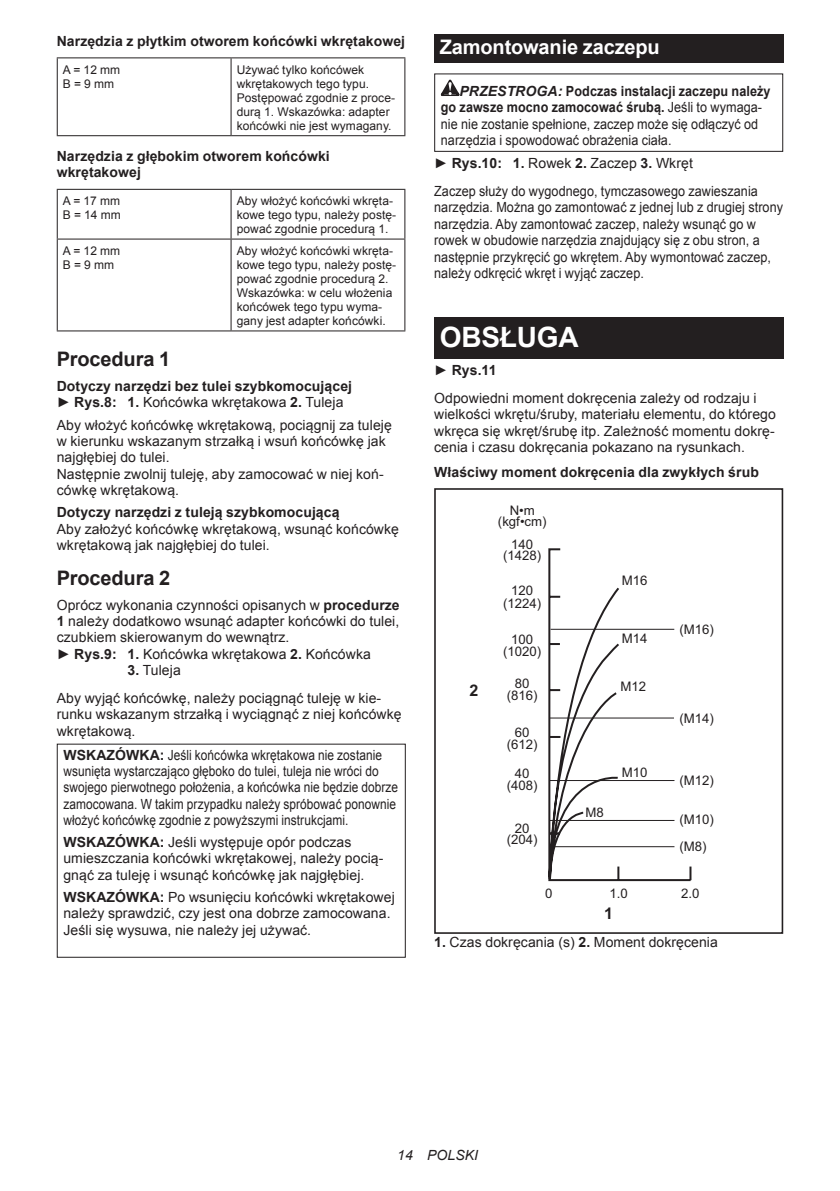
<style>
.page{position:relative;width:840px;height:1191px;background:#fff}
.page>*{position:absolute;margin:0;border:0;box-sizing:border-box;transform-origin:0 0}
.t1{font:700 28px "Arial";letter-spacing:-.01em;color:#fff}
.t2{font:700 20px "Arial";letter-spacing:-.01em;color:#231f20}
.t3{font:700 20px "Arial";letter-spacing:-.01em;color:#fff}
.t4{font:700 16px "Arial";color:#231f20}
.t5{font:14px/16.4px "Arial";letter-spacing:.005em;color:#231f20}
.t6{font:14px/16.4px "Arial";letter-spacing:.005em;color:#231f20;scale:.9 1}
.t7{font:14px/16.4px "Arial";letter-spacing:.005em;color:#231f20;scale:.85 1}
.t8{font:700 14px/16.4px "Arial";letter-spacing:.005em;color:#231f20}
.t9{font:italic 14px "Arial";letter-spacing:.005em;color:#231f20}
.t10{font:13.2px/12.2px "Arial";color:#231f20;text-align:center}
.t11{font:12px/14px "Arial";letter-spacing:.005em;color:#231f20}
.s1{font-weight:400}
.s2{font-weight:700}
.s3{font-weight:700;font-style:italic}
</style>
<div class="page">
<hr style="left:57px;top:57px;width:174px;height:1px;background:#231f20">
<hr style="left:57px;top:58px;width:1px;height:77px;background:#231f20">
<hr style="left:231px;top:57px;width:174px;height:1px;background:#231f20">
<hr style="left:230px;top:58px;width:1px;height:77px;background:#231f20">
<hr style="left:404px;top:58px;width:1px;height:77px;background:#231f20">
<hr style="left:57px;top:135px;width:174px;height:1px;background:#231f20">
<hr style="left:231px;top:135px;width:174px;height:1px;background:#231f20">
<hr style="left:57px;top:189px;width:174px;height:1px;background:#231f20">
<hr style="left:57px;top:190px;width:1px;height:48px;background:#231f20">
<hr style="left:231px;top:189px;width:174px;height:1px;background:#231f20">
<hr style="left:230px;top:190px;width:1px;height:48px;background:#231f20">
<hr style="left:404px;top:190px;width:1px;height:48px;background:#231f20">
<hr style="left:57px;top:238px;width:174px;height:1px;background:#231f20">
<hr style="left:57px;top:239px;width:1px;height:91px;background:#231f20">
<hr style="left:231px;top:238px;width:174px;height:1px;background:#231f20">
<hr style="left:230px;top:239px;width:1px;height:91px;background:#231f20">
<hr style="left:404px;top:239px;width:1px;height:91px;background:#231f20">
<hr style="left:57px;top:330px;width:174px;height:1px;background:#231f20">
<hr style="left:231px;top:330px;width:174px;height:1px;background:#231f20">
<div style="left:434px;top:34px;width:348px;height:29px;background:#231f20"></div>
<svg style="left:440px;top:80px;width:19px;height:16px"></svg>
<div style="left:434px;top:73px;width:348px;height:79px;border:1px solid #231f20"></div>
<div style="left:434px;top:317px;width:348px;height:42px;background:#231f20"></div>
<div style="left:434px;top:488px;width:348px;height:446px;border:2px solid #231f20"></div>
<svg style="left:548px;top:548px;width:144px;height:334px"></svg>
<hr style="left:550px;top:629px;width:124px;height:1px;background:#231f20">
<hr style="left:549px;top:717px;width:124px;height:1px;background:#231f20">
<hr style="left:549px;top:780px;width:125px;height:1px;background:#231f20">
<hr style="left:549px;top:820px;width:125px;height:1px;background:#231f20">
<hr style="left:549px;top:846px;width:125px;height:1px;background:#231f20">
<p class="t8" style="left:57px;top:33px;width:350px">Narzędzia z płytkim otworem końcówki wkrętakowej</p>
<p class="t11" style="left:63px;top:63px;width:59px">A = 12 mm<br>B = 9 mm</p>
<p class="t11" style="left:236px;top:63px;width:160px">Używać tylko końcówek wkrętakowych tego typu.<br>Postępować zgodnie z proce&shy;durą 1. Wskazówka: adapter końcówki nie jest wymagany.</p>
<p class="t8" style="left:57px;top:148px;width:274px">Narzędzia z głębokim otworem końcówki wkrętakowej</p>
<p class="t11" style="left:63px;top:194px;width:59px">A = 17 mm<br>B = 14 mm</p>
<p class="t11" style="left:236px;top:194px;width:161px">Aby włożyć końcówki wkręta&shy;kowe tego typu, należy postę&shy;pować zgodnie procedurą 1.</p>
<p class="t11" style="left:63px;top:244px;width:59px">A = 12 mm<br>B = 9 mm</p>
<p class="t11" style="left:236px;top:244px;width:161px">Aby włożyć końcówki wkręta&shy;kowe tego typu, należy postę&shy;pować zgodnie procedurą 2.<br>Wskazówka: w celu włożenia końcówek tego typu wyma&shy;gany jest adapter końcówki.</p>
<h2 class="t2" style="left:57px;top:346px;width:115px">Procedura 1</h2>
<p class="t8" style="left:57px;top:378px;width:297px">Dotyczy narzędzi bez tulei szybkomocującej <span class="s1">►</span> Rys.8: 1. <span class="s1">Końcówka wkrętakowa</span> 2. <span class="s1">Tuleja</span></p>
<p class="t5" style="left:57px;top:416px;width:336px">Aby włożyć końcówkę wkrętakową, pociągnij za tuleję w kierunku wskazanym strzałką i wsuń końcówkę jak najgłębiej do tulei.<br>Następnie zwolnij tuleję, aby zamocować w niej koń&shy;cówkę wkrętakową.</p>
<p class="t8" style="left:57px;top:504px;width:284px">Dotyczy narzędzi z tuleją szybkomocującą</p>
<p class="t5" style="left:57px;top:520px;width:343px">Aby założyć końcówkę wkrętakową, wsunąć końcówkę wkrętakową jak najgłębiej do tulei.</p>
<h2 class="t2" style="left:57px;top:564px;width:115px">Procedura 2</h2>
<p class="t5" style="left:57px;top:596px;width:344px">Oprócz wykonania czynności opisanych w <span class="s2">procedurze 1</span> należy dodatkowo wsunąć adapter końcówki do tulei, czubkiem skierowanym do wewnątrz.<br>► <span class="s2">Rys.9: 1.</span> Końcówka wkrętakowa <span class="s2">2.</span> Końcówka</p>
<p class="t5" style="left:57px;top:656px;width:326px;line-height:27.8px;text-indent:71px"><span class="s2">3.</span> Tuleja<br>Aby wyjąć końcówkę, należy pociągnąć tuleję w kie-</p>
<p class="t5" style="left:57px;top:706px;width:346px">runku wskazanym strzałką i wyciągnąć z niej końcówkę wkrętakową.</p>
<p class="t7" style="left:63px;top:746px;width:395px"><span class="s2">WSKAZÓWKA:</span> Jeśli końcówka wkrętakowa nie zostanie wsunięta wystarczająco głęboko do tulei, tuleja nie wróci do swojego pierwotnego położenia, a końcówka nie będzie dobrze zamocowana. W takim przypadku należy spróbować ponownie włożyć końcówkę zgodnie z powyższymi instrukcjami.</p>
<p class="t5" style="left:63px;top:834px;width:321px"><span class="s2">WSKAZÓWKA:</span> Jeśli występuje opór podczas umieszczania końcówki wkrętakowej, należy pocią&shy;gnąć za tuleję i wsunąć końcówkę jak najgłębiej.</p>
<p class="t5" style="left:63px;top:889px;width:332px"><span class="s2">WSKAZÓWKA:</span> Po wsunięciu końcówki wkrętakowej należy sprawdzić, czy jest ona dobrze zamocowana.<br>Jeśli się wysuwa, nie należy jej używać.</p>
<h2 class="t3" style="left:439px;top:34px;width:221px">Zamontowanie zaczepu</h2>
<p class="t6" style="left:440px;top:83px;width:367px;text-indent:19px"><span class="s3">PRZESTROGA:</span> <span class="s2">Podczas instalacji zaczepu należy go zawsze mocno zamocować śrubą.</span> Jeśli to wymaga&shy;nie nie zostanie spełnione, zaczep może się odłączyć od narzędzia i spowodować obrażenia ciała.</p>
<p class="t5" style="left:434px;top:150px;width:325px;line-height:27.8px">► <span class="s2">Rys.10: 1.</span> Rowek <span class="s2">2.</span> Zaczep <span class="s2">3.</span> Wkręt<br>Zaczep służy do wygodnego, tymczasowego zawieszania</p>
<p class="t6" style="left:434px;top:199px;width:389px">narzędzia. Można go zamontować z jednej lub z drugiej strony narzędzia. Aby zamontować zaczep, należy wsunąć go w rowek w obudowie narzędzia znajdujący się z obu stron, a następnie przykręcić go wkrętem. Aby wymontować zaczep, należy odkręcić wkręt i wyjąć zaczep.</p>
<h1 class="t1" style="left:439px;top:319px;width:140px">OBSŁUGA</h1>
<p class="t5" style="left:434px;top:356px;width:324px;line-height:27.8px">► <span class="s2">Rys.11<br></span>Odpowiedni moment dokręcenia zależy od rodzaju i</p>
<p class="t5" style="left:434px;top:406px;width:343px;text-align:justify">wielkości wkrętu/śruby, materiału elementu, do którego wkręca się wkręt/śrubę itp. Zależność momentu dokrę&shy;cenia i czasu dokręcania pokazano na rysunkach.</p>
<p class="t8" style="left:434px;top:464px;width:326px">Właściwy moment dokręcenia dla zwykłych śrub</p>
<p class="t4" style="left:469px;top:680px;width:10px">2</p>
<p class="t10" style="left:497px;top:505px;width:50px;line-height:10.6px">N•m (kgf•cm)</p>
<p class="t10" style="left:503px;top:550px;width:40px">(1428)</p>
<p class="t10" style="left:503px;top:584px;width:40px;line-height:13px">120 (1224)</p>
<p class="t10" style="left:503px;top:633px;width:40px">100 (1020)</p>
<p class="t10" style="left:506px;top:677px;width:32px">80 (816)</p>
<p class="t10" style="left:506px;top:726px;width:32px">60 (612)</p>
<p class="t10" style="left:506px;top:767px;width:32px">40 (408)</p>
<p class="t10" style="left:506px;top:822px;width:32px">20 (204)</p>
<p class="t10" style="left:511px;top:538px;width:24px">140</p>
<p class="t10" style="left:621px;top:574px;width:27px">M16</p>
<p class="t10" style="left:621px;top:633px;width:27px">M14</p>
<p class="t10" style="left:620px;top:680px;width:27px">M12</p>
<p class="t10" style="left:585px;top:806px;width:20px">M8</p>
<p class="t10" style="left:621px;top:766px;width:27px">M10</p>
<p class="t10" style="left:679px;top:623px;width:36px">(M16)</p>
<p class="t10" style="left:679px;top:712px;width:36px">(M14)</p>
<p class="t10" style="left:679px;top:774px;width:36px">(M12)</p>
<p class="t10" style="left:679px;top:806px;width:36px;line-height:27.2px;text-align:left">(M10) (M8)</p>
<p class="t10" style="left:545px;top:887px;width:9px">0</p>
<p class="t10" style="left:609px;top:887px;width:20px">1.0</p>
<p class="t10" style="left:680px;top:887px;width:20px">2.0</p>
<p class="t5" style="left:434px;top:934px;width:285px"><span class="s2">1.</span> Czas dokręcania (s) <span class="s2">2.</span> Moment dokręcenia</p>
<p class="t4" style="left:603px;top:902px;width:10px">1</p>
<p class="t9" style="left:397px;top:1146px;width:82px">14 POLSKI</p>
</div>
